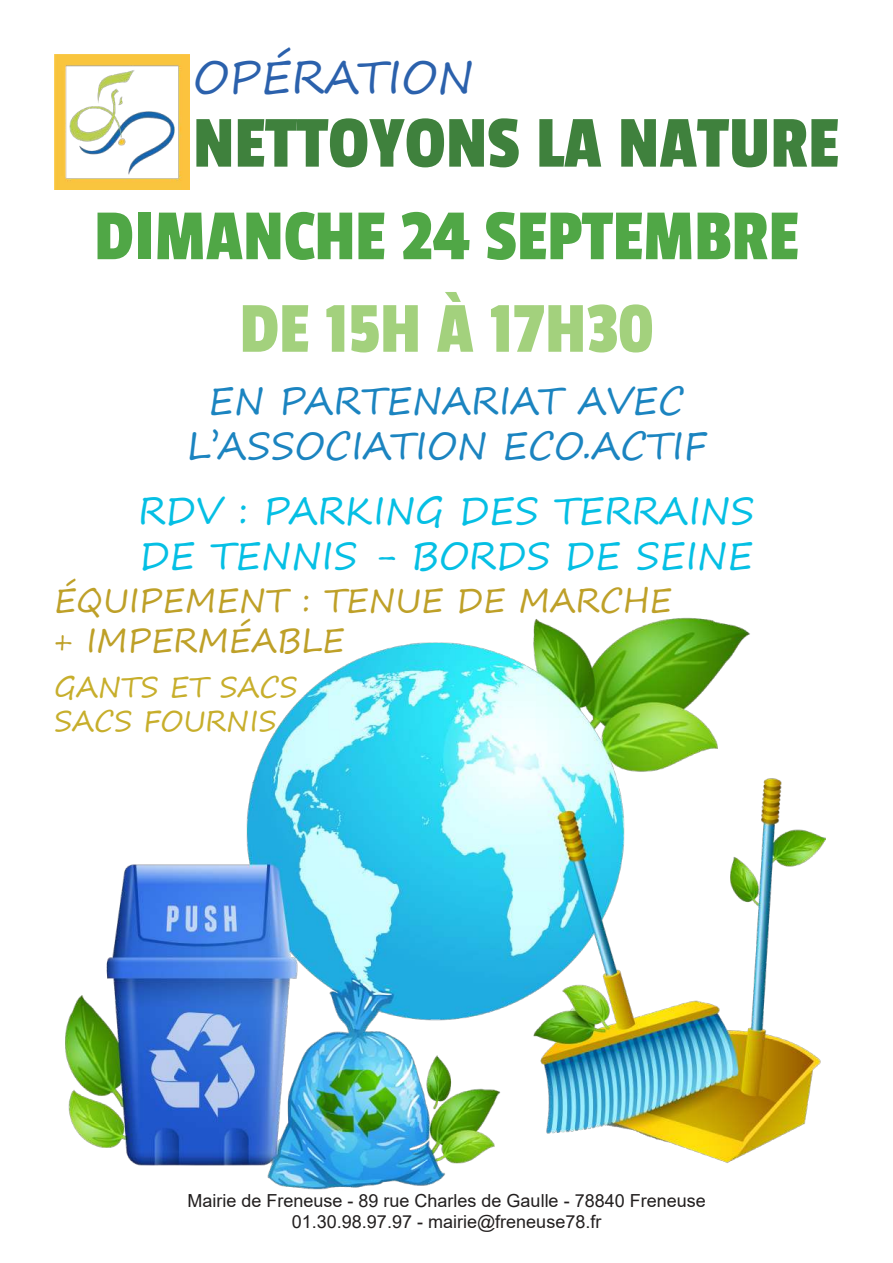
<style>
.page{position:relative;width:893px;height:1263px;background:#fff}
.page>*{position:absolute;margin:0;border:0;box-sizing:border-box;transform-origin:0 0}
.t1{font:76.5px "Passion One";color:#3f813d}
.t2{font:75px "Passion One";color:#50a746}
.t3{font:75px "Passion One";color:#a3d17d}
.t4{font:45px "Segoe Print";color:#2b61ac}
.t5{font:37.5px/45px "Segoe Print";color:#05bfe4}
.t6{font:37.5px/45px "Segoe Print";color:#1b84c0;text-align:center}
.t7{font:33px/39.6px "Segoe Print";color:#bea028}
.t8{font:28.5px/34.2px "Segoe Print";color:#c7ae2b}
.t9{font:18px/21.6px "Arial";color:#221f1f;text-align:center}
</style>
<div class="page">
<img style="left:65px;top:617px;width:760px;height:573px">
<img style="left:54px;top:54px;width:135px;height:135px">
<h3 class="t4" style="left:193px;top:57px;width:282px">OPÉRATION</h3>
<h1 class="t1" style="left:193px;top:95px;width:647px">NETTOYONS LA NATURE</h1>
<h2 class="t2" style="left:94px;top:189px;width:706px">DIMANCHE 24 SEPTEMBRE</h2>
<h2 class="t3" style="left:240px;top:282px;width:415px">DE 15H À 17H30</h2>
<h3 class="t6" style="left:187px;top:380px;width:520px">EN PARTENARIAT AVEC<br>L’ASSOCIATION ECO.ACTIF</h3>
<h3 class="t5" style="left:138px;top:489px;width:618px">RDV : PARKING DES TERRAINS<br>DE TENNIS - BORDS DE SEINE</h3>
<h3 class="t7" style="left:54px;top:582px;width:619px">ÉQUIPEMENT : TENUE DE MARCHE + IMPERMÉABLE</h3>
<h3 class="t8" style="left:54px;top:671px;width:245px">GANTS ET SACS<br>SACS FOURNIS</h3>
<p class="t9" style="left:187px;top:1191px;width:520px">Mairie de Freneuse - 89 rue Charles de Gaulle - 78840 Freneuse<br>01.30.98.97.97 - mairie@freneuse78.fr</p>
</div>
